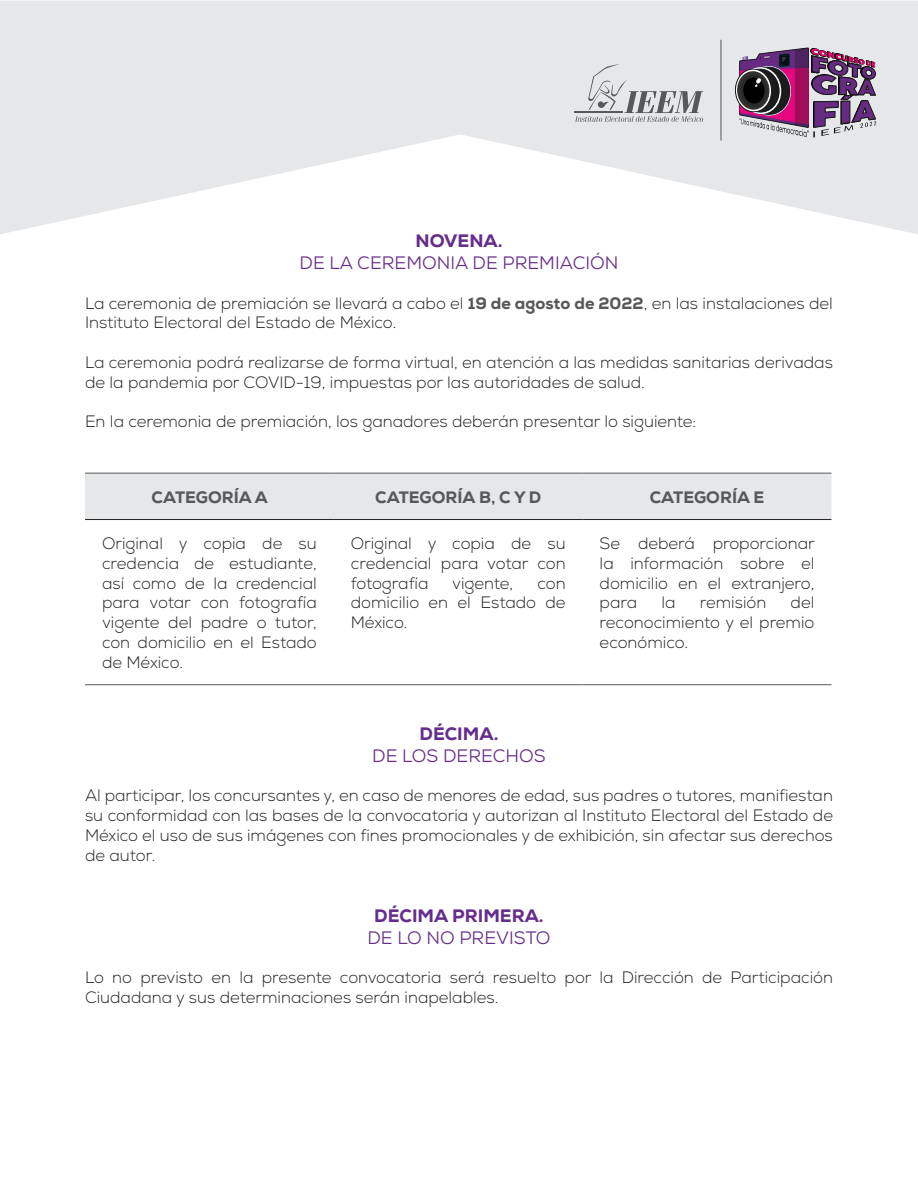
<style>
.page{position:relative;width:918px;height:1188px;background:#fff}
.page>*{position:absolute;margin:0;border:0;box-sizing:border-box;transform-origin:0 0}
.t1{font:18px "Nexa";color:#662d8c}
.t2{font:800 18px "Nexa";color:#662d8c}
.t3{font:300 16.5px/19.8px "Nexa";color:#231f20;text-align:justify}
.t4{font:800 16.5px "Nexa";color:#57585a}
.s1{font-weight:800;color:#57585a}
</style>
<div class="page">
<svg style="left:0;top:1px;width:918px;height:233px;fill:#e6e7e9"></svg>
<svg style="left:735px;top:48px;width:141px;height:90px;background:#8c6a89"></svg>
<svg style="left:575px;top:64px;width:128px;height:58px;background:#cdced0"></svg>
<hr style="left:721px;top:40px;width:1px;height:101px;background:#57585a">
<div style="left:85px;top:474px;width:746px;height:45px;background:#e6e7e9"></div>
<hr style="left:85px;top:519px;width:249px;height:1px;background:#231f20">
<hr style="left:334px;top:519px;width:249px;height:1px;background:#231f20">
<hr style="left:583px;top:519px;width:248px;height:1px;background:#231f20">
<hr style="left:85px;top:473px;width:249px;height:1px;background:#57585a">
<hr style="left:334px;top:473px;width:249px;height:1px;background:#57585a">
<hr style="left:583px;top:473px;width:248px;height:1px;background:#57585a">
<hr style="left:85px;top:684px;width:249px;height:1px;background:#57585a">
<hr style="left:334px;top:684px;width:249px;height:1px;background:#57585a">
<hr style="left:583px;top:684px;width:248px;height:1px;background:#57585a">
<p class="t2" style="left:415px;top:230px;width:89px">NOVENA.</p>
<p class="t1" style="left:300px;top:251px;width:320px">DE LA CEREMONIA DE PREMIACIÓN</p>
<p class="t3" style="left:85px;top:293px;width:749px">La ceremonia de premiación se llevará a cabo el <span class="s1">19 de agosto de 2022</span>, en las instalaciones del<br>Instituto Electoral del Estado de México.</p>
<p class="t3" style="left:85px;top:353px;width:749px">La ceremonia podrá realizarse de forma virtual, en atención a las medidas sanitarias derivadas de la pandemia por COVID-19, impuestas por las autoridades de salud.</p>
<p class="t3" style="left:85px;top:412px;width:613px">En la ceremonia de premiación, los ganadores deberán presentar lo siguiente:</p>
<p class="t4" style="left:152px;top:486px;width:118px">CATEGORÍA A</p>
<p class="t4" style="left:375px;top:486px;width:168px">CATEGORÍA B, C Y D</p>
<p class="t4" style="left:650px;top:486px;width:116px">CATEGORÍA E</p>
<p class="t3" style="left:102px;top:534px;width:216px">Original y copia de su credencia de estudiante, así como de la credencial para votar con fotografía vigente del padre o tutor, con domicilio en el Estado de México.</p>
<p class="t3" style="left:351px;top:534px;width:216px">Original y copia de su credencial para votar con fotografía</p>
<p class="t3" style="left:600px;top:534px;width:217px">Se deberá proporcionar la información sobre el domicilio en el extranjero, para</p>
<p class="t3" style="left:452px;top:573px;width:63px">vigente,</p>
<p class="t3" style="left:351px;top:573px;width:216px;text-indent:187px">con domicilio en el Estado de México.</p>
<p class="t3" style="left:661px;top:593px;width:16px">la</p>
<p class="t3" style="left:700px;top:593px;width:68px">remisión</p>
<p class="t3" style="left:600px;top:593px;width:216px;text-indent:191px">del reconocimiento y el premio económico.</p>
<p class="t2" style="left:420px;top:722px;width:80px">DÉCIMA.</p>
<p class="t1" style="left:372px;top:744px;width:175px">DE LOS DERECHOS</p>
<p class="t3" style="left:85px;top:786px;width:749px">Al participar, los concursantes y, en caso de menores de edad, sus padres o tutores, manifiestan su conformidad con las bases de la convocatoria y autorizan al Instituto Electoral del Estado de México el uso de sus imágenes con fines promocionales y de exhibición, sin afectar sus derechos de autor.</p>
<p class="t2" style="left:374px;top:904px;width:171px">DÉCIMA PRIMERA.</p>
<p class="t1" style="left:367px;top:926px;width:185px">DE LO NO PREVISTO</p>
<p class="t3" style="left:85px;top:968px;width:749px">Lo no previsto en la presente convocatoria será resuelto por la Dirección de Participación<br>Ciudadana y sus determinaciones serán inapelables.</p>
</div>
